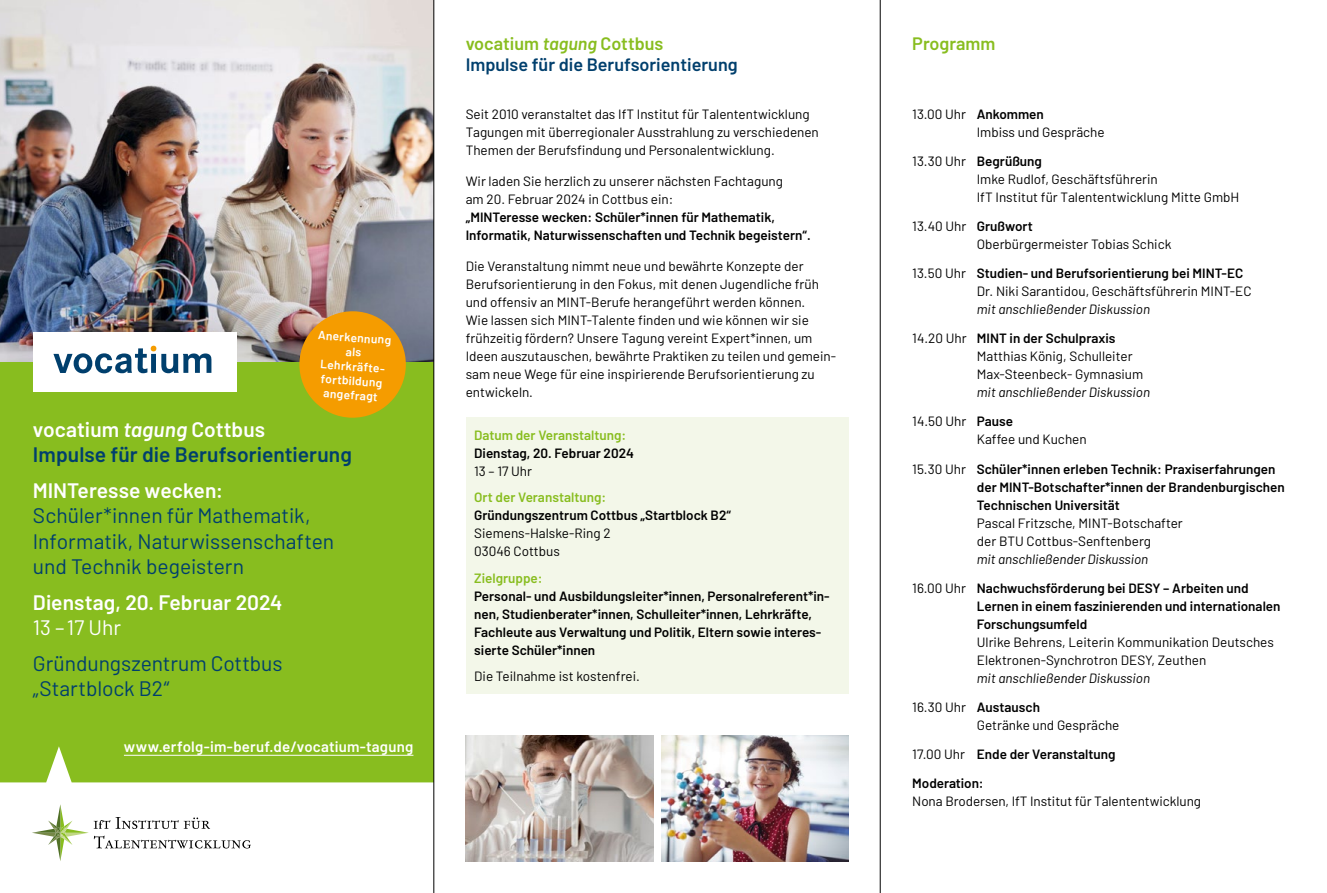
<style>
.page{position:relative;width:1327px;height:893px;background:#fff}
.page>*{position:absolute;margin:0;border:0;box-sizing:border-box;transform-origin:0 0}
.t1{font:21px/25.2px "Barlow";color:#003f6d}
.t2{font:600 21px/25.2px "Barlow";letter-spacing:.005em;color:#003f6d}
.t3{font:600 21px "Barlow";letter-spacing:.005em;color:#fff}
.t4{font:21px "Barlow";color:#fff}
.t5{font:600 18px/21.6px "Barlow";color:#003f6d}
.t6{font:600 18px "Barlow";color:#88bd1f}
.t7{font:600 15px "Barlow";letter-spacing:.015em;color:#fff}
.t8{font:13.5px/18px "Barlow";color:#000}
.t9{font:600 13.5px/18px "Barlow";color:#000}
.t10{font:italic 13.5px/29.1px "Barlow";color:#000}
.t11{font:600 13.5px "Barlow";color:#88bd1f}
.t12{font:600 12px/14.4px "Barlow";color:#fff;text-align:center}
.s1{color:#fff}
.s2{font-style:italic;color:#fff}
.s3{color:#88bd1f}
.s4{font-style:italic;color:#88bd1f}
.s5{font-weight:600}
.s6{font-style:normal}
.s7{font-weight:600;font-style:normal}
.s8{font-weight:400}
.s9{font-weight:400;font-style:italic}
</style>
<div class="page">
<img style="left:0;top:0;width:433px;height:362px">
<div style="left:0;top:362px;width:434px;height:486px;background:#88bd1f"></div>
<svg style="left:0;top:746px;width:435px;height:147px;fill:#fff"></svg>
<svg style="left:32px;top:804px;width:219px;height:57px"></svg>
<hr style="left:124px;top:755px;width:289px;height:1px;background:#fff">
<div style="left:33px;top:332px;width:204px;height:59px;background:#fff"></div>
<svg style="left:53px;top:346px;width:158px;height:27px"></svg>
<svg style="left:299px;top:311px;width:107px;height:107px"></svg>
<img style="left:466px;top:736px;width:187px;height:125px">
<img style="left:661px;top:736px;width:187px;height:125px">
<div style="left:466px;top:418px;width:382px;height:276px;background:#f3f7e9"></div>
<hr style="left:433px;top:0;width:1px;height:893px;background:#000">
<hr style="left:880px;top:0;width:1px;height:893px;background:#000">
<p class="t12" style="left:319px;top:327px;width:75px;rotate:4deg">Anerkennung als<br>Lehrkräfte&shy;fortbildung angefragt</p>
<h1 class="t2" style="left:33px;top:415px;width:320px"><span class="s1">vocatium</span> <span class="s2">tagung</span> <span class="s1">Cottbus<br></span>Impulse für die Berufsorientierung</h1>
<h1 class="t3" style="left:33px;top:475px;width:192px">MINTeresse wecken:</h1>
<h1 class="t1" style="left:33px;top:502px;width:303px">Schüler*innen für Mathematik,<br>Informatik, Naturwissenschaften und Technik begeistern</h1>
<h1 class="t3" style="left:33px;top:587px;width:251px">Dienstag, 20. Februar 2024</h1>
<h1 class="t4" style="left:33px;top:612px;width:90px">13 –17 Uhr</h1>
<h1 class="t1" style="left:33px;top:649px;width:251px">Gründungszentrum Cottbus „Startblock B2“</h1>
<p class="t7" style="left:124px;top:736px;width:291px">www.erfolg-im-beruf.de/vocatium-tagung</p>
<h2 class="t5" style="left:466px;top:31px;width:273px"><span class="s3">vocatium</span> <span class="s4">tagung</span> <span class="s3">Cottbus<br></span>Impulse für die Berufsorientierung</h2>
<p class="t8" style="left:466px;top:104px;width:355px">Seit 2010 veranstaltet das IfT Institut für Talententwicklung<br>Tagungen mit überregionaler Ausstrahlung zu verschiedenen<br>Themen der Berufsfindung und Personalentwicklung.</p>
<p class="t8" style="left:466px;top:171px;width:319px">Wir laden Sie herzlich zu unserer nächsten Fachtagung am 20. Februar 2024 in Cottbus ein:</p>
<p class="t9" style="left:466px;top:207px;width:346px">„MINTeresse wecken: Schüler*innen für Mathematik,<br>Informatik, Naturwissenschaften und Technik begeistern“.</p>
<p class="t8" style="left:466px;top:256px;width:372px">Die Veranstaltung nimmt neue und bewährte Konzepte der Berufsorientierung in den Fokus, mit denen Jugendliche früh und offensiv an MINT-Berufe herangeführt werden können.<br>Wie lassen sich MINT-Talente finden und wie können wir sie frühzeitig fördern? Unsere Tagung vereint Expert*innen, um Ideen auszutauschen, bewährte Praktiken zu teilen und gemein&shy;sam neue Wege für eine inspirierende Berufsorientierung zu entwickeln.</p>
<p class="t11" style="left:474px;top:425px;width:154px">Datum der Veranstaltung:</p>
<p class="t9" style="left:474px;top:443px;width:161px">Dienstag, 20. Februar 2024</p>
<p class="t8" style="left:474px;top:461px;width:59px">13 – 17 Uhr</p>
<p class="t11" style="left:474px;top:487px;width:133px">Ort der Veranstaltung:</p>
<p class="t9" style="left:474px;top:505px;width:258px">Gründungszentrum Cottbus „Startblock B2“</p>
<p class="t8" style="left:474px;top:523px;width:138px">Siemens-Halske-Ring 2<br>03046 Cottbus</p>
<p class="t11" style="left:474px;top:568px;width:70px">Zielgruppe:</p>
<p class="t9" style="left:474px;top:586px;width:356px">Personal- und Ausbildungsleiter*innen, Personalreferent*in&shy;nen, Studienberater*innen, Schulleiter*innen, Lehrkräfte, Fachleute aus Verwaltung und Politik, Eltern sowie interes&shy;sierte Schüler*innen</p>
<p class="t8" style="left:474px;top:666px;width:167px">Die Teilnahme ist kostenfrei.</p>
<h2 class="t6" style="left:912px;top:30px;width:85px">Programm</h2>
<p class="t8" style="left:977px;top:104px;width:129px;text-indent:-65px">13.00 Uhr <span class="s5">Ankommen<br></span>Imbiss und Gespräche</p>
<p class="t8" style="left:977px;top:152px;width:264px;text-indent:-65px">13.30 Uhr <span class="s5">Begrüßung<br></span>Imke Rudlof, Geschäftsführerin<br>IfT Institut für Talententwicklung Mitte GmbH</p>
<p class="t8" style="left:977px;top:217px;width:196px;text-indent:-65px">13.40 Uhr <span class="s5">Grußwort<br></span>Oberbürgermeister Tobias Schick</p>
<p class="t8" style="left:977px;top:264px;width:276px;text-indent:-65px">13.50 Uhr <span class="s5">Studien- und Berufsorientierung bei MINT-EC<br></span>Dr. Niki Sarantidou, Geschäftsführerin MINT-EC</p>
<p class="t10" style="left:912px;top:294px;width:239px;text-indent:65px">mit anschließender Diskussion<br><span class="s6">14.20 Uhr</span> <span class="s7">MINT in der Schulpraxis</span></p>
<p class="t8" style="left:977px;top:347px;width:168px">Matthias König, Schulleiter<br>Max-Steenbeck- Gymnasium</p>
<p class="t10" style="left:912px;top:377px;width:239px;text-indent:65px">mit anschließender Diskussion<br><span class="s6">14.50 Uhr</span> <span class="s7">Pause</span></p>
<p class="t9" style="left:912px;top:424px;width:365px;line-height:29.1px;text-indent:65px"><span class="s8">Kaffee und Kuchen<br>15.30 Uhr</span> Schüler*innen erleben Technik: Praxiserfahrungen</p>
<p class="t9" style="left:977px;top:477px;width:309px">der MINT-Botschafter*innen der Brandenburgischen<br>Technischen Universität</p>
<p class="t8" style="left:977px;top:513px;width:207px">Pascal Fritzsche, MINT-Botschafter der BTU Cottbus-Senftenberg</p>
<p class="t9" style="left:912px;top:543px;width:338px;line-height:29.1px;text-indent:65px"><span class="s9">mit anschließender Diskussion<br></span><span class="s8">16.00 Uhr</span> Nachwuchsförderung bei DESY – Arbeiten und</p>
<p class="t9" style="left:977px;top:596px;width:305px">Lernen in einem faszinierenden und internationalen<br>Forschungsumfeld</p>
<p class="t8" style="left:977px;top:632px;width:298px">Ulrike Behrens, Leiterin Kommunikation Deutsches<br>Elektronen-Synchrotron DESY, Zeuthen</p>
<p class="t10" style="left:912px;top:662px;width:239px;text-indent:65px">mit anschließender Diskussion<br><span class="s6">16.30 Uhr</span> <span class="s7">Austausch</span></p>
<p class="t9" style="left:912px;top:709px;width:209px;line-height:29.1px;text-indent:65px"><span class="s8">Getränke und Gespräche<br>17.00 Uhr</span> Ende der Veranstaltung<br>Moderation:</p>
<p class="t8" style="left:912px;top:791px;width:290px">Nona Brodersen, IfT Institut für Talententwicklung</p>
</div>
